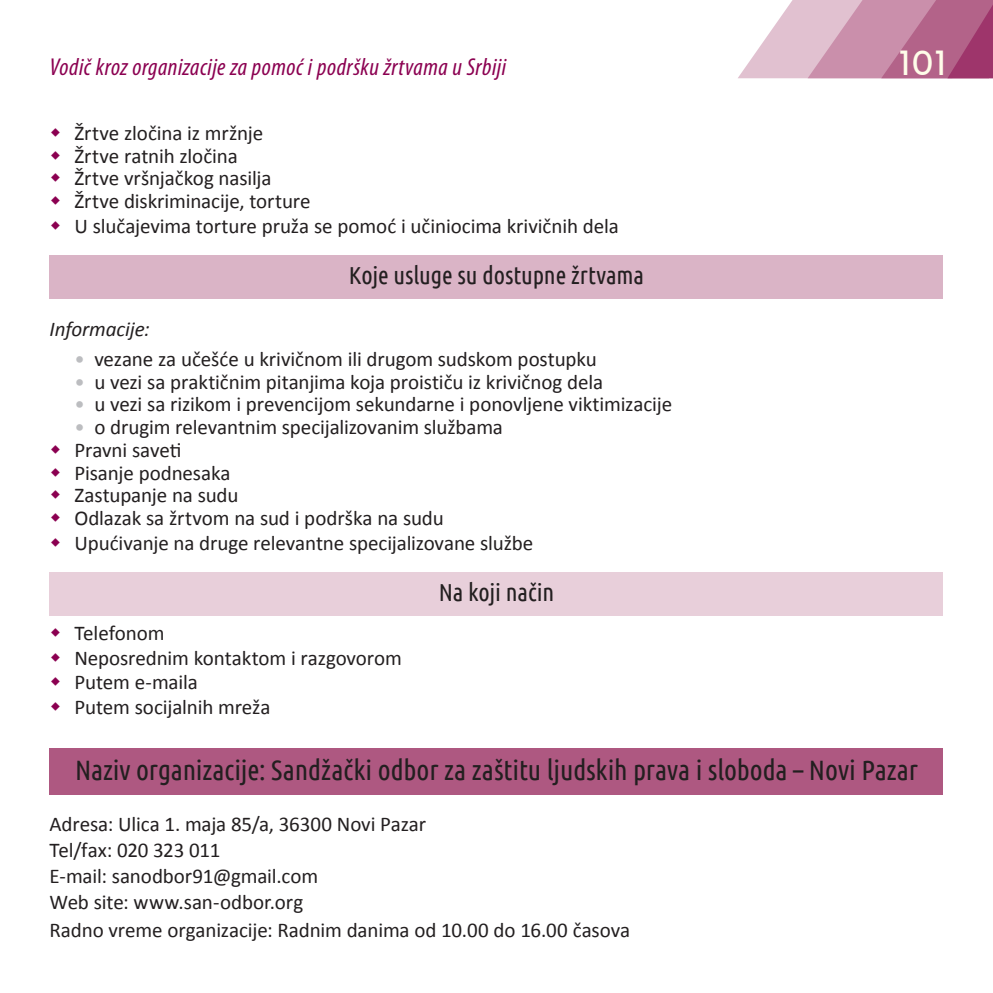
<style>
.page{position:relative;width:993px;height:993px;background:#fff}
.page>*{position:absolute;margin:0;border:0;box-sizing:border-box;transform-origin:0 0}
.t1{font:33.25px "Aqua Grotesque";color:#fffde9}
.t2{font:28px "Ubuntu Condensed";letter-spacing:-.005em;color:#231f20}
.t3{font:italic condensed 24.5px "Myriad Pro";letter-spacing:.02em;color:#8b0051}
.t4{font:24.5px "Ubuntu Condensed";letter-spacing:-.005em;color:#231f20}
.t5{font:21px/23.1px "Calibri";letter-spacing:-.005em;color:#231f20}
.t6{font:italic 21px "Calibri";letter-spacing:-.005em;color:#231f20}
.s1{color:#bcbdc0}
</style>
<div class="page">
<svg style="left:738px;top:0;width:254px;height:78px;background:#cc97b0"></svg>
<div style="left:50px;top:255px;width:893px;height:43px;background:#dab4c6"></div>
<div style="left:50px;top:571px;width:893px;height:44px;background:#e8cfda"></div>
<div style="left:50px;top:748px;width:893px;height:47px;background:#ae5881"></div>
<p class="t3" style="left:50px;top:52px;width:458px">Vodič kroz organizacije za pomoć i podršku žrtvama u Srbiji</p>
<h1 class="t1" style="left:897px;top:45px;width:49px">101</h1>
<p class="t5" style="left:74px;top:121px;width:545px">Žrtve zločina iz mržnje<br>Žrtve ratnih zločina<br>Žrtve vršnjačkog nasilja<br>Žrtve diskriminacije, torture<br>U slučajevima torture pruža se pomoć i učiniocima krivičnih dela</p>
<p class="t4" style="left:349px;top:260px;width:296px">Koje usluge su dostupne žrtvama</p>
<p class="t6" style="left:50px;top:315px;width:101px">Informacije:</p>
<p class="t5" style="left:74px;top:347px;width:524px"><span class="s1">•</span> vezane za učešće u krivičnom ili drugom sudskom postupku</p>
<p class="t5" style="left:74px;top:370px;width:530px"><span class="s1">•</span> u vezi sa praktičnim pitanjima koja proističu iz krivičnog dela</p>
<p class="t5" style="left:74px;top:393px;width:599px"><span class="s1">•</span> u vezi sa rizikom i prevencijom sekundarne i ponovljene viktimizacije</p>
<p class="t5" style="left:74px;top:415px;width:460px"><span class="s1">•</span> o drugim relevantnim specijalizovanim službama Pravni saveti<br>Pisanje podnesaka<br>Zastupanje na sudu<br>Odlazak sa žrtvom na sud i podrška na sudu Upućivanje na druge relevantne specijalizovane službe</p>
<p class="t4" style="left:438px;top:577px;width:117px">Na koji način</p>
<p class="t5" style="left:74px;top:621px;width:329px;line-height:24.5px">Telefonom<br>Neposrednim kontaktom i razgovorom<br>Putem e-maila<br>Putem socijalnih mreža</p>
<h2 class="t2" style="left:75px;top:752px;width:844px">Naziv organizacije: Sandžački odbor za zaštitu ljudskih prava i sloboda – Novi Pazar</h2>
<p class="t5" style="left:50px;top:810px;width:582px;line-height:26.4px">Adresa: Ulica 1. maja 85/a, 36300 Novi Pazar<br>Tel/fax: 020 323 011<br>E-mail: sanodbor91@gmail.com<br>Web site: www.san-odbor.org<br>Radno vreme organizacije: Radnim danima od 10.00 do 16.00 časova</p>
</div>
